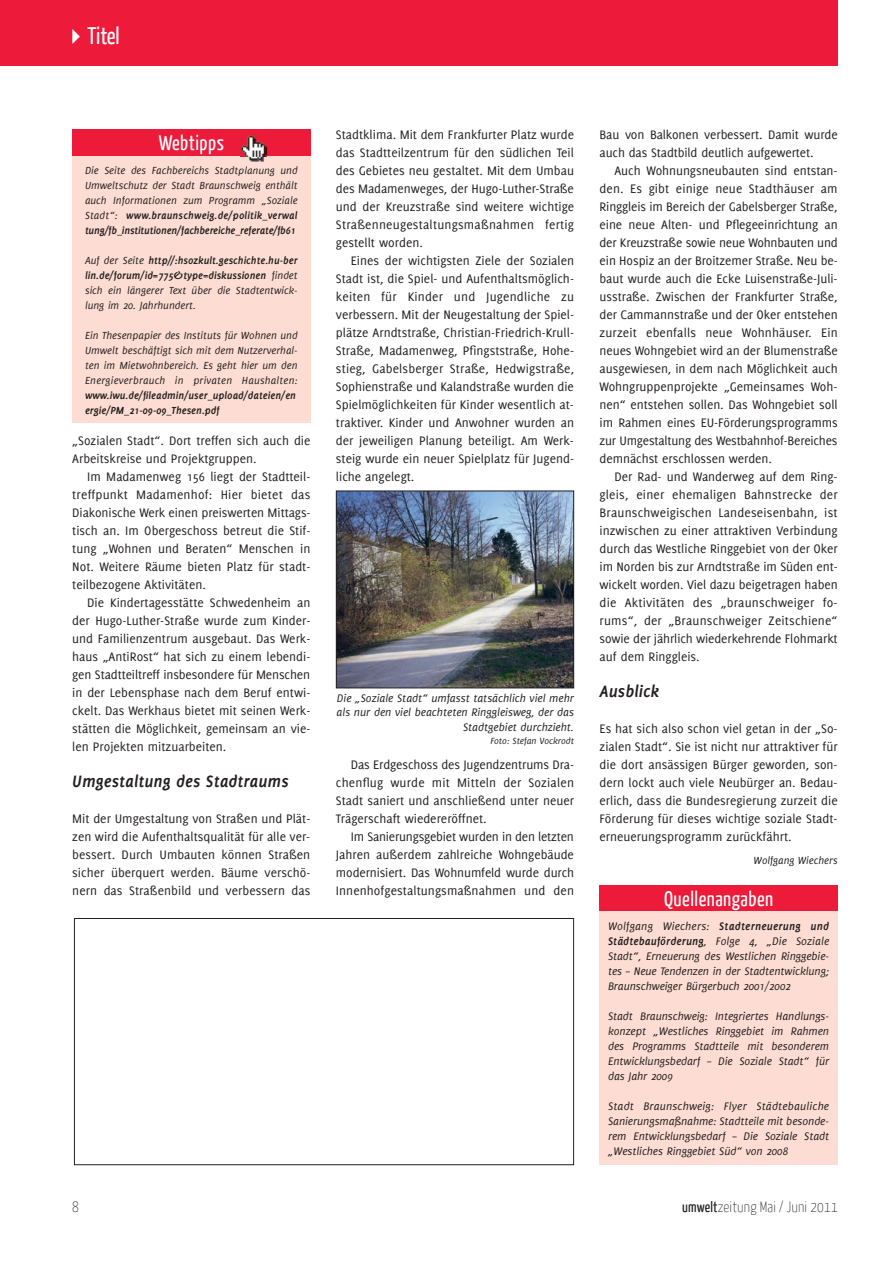
<style>
.page{position:relative;width:893px;height:1263px;background:#fff}
.page>*{position:absolute;margin:0;border:0;box-sizing:border-box;transform-origin:0 0}
.t1{font:24px "Yanone Kaffeesatz";letter-spacing:-.01em;color:#fff}
.t2{font:21px "Yanone Kaffeesatz";letter-spacing:.025em;color:#fff}
.t3{font:italic 700 18px "Delicious";color:#231f20}
.t4{font:100 15px "Yanone Kaffeesatz";letter-spacing:.015em;color:#231f20}
.t5{font:13.5px/18px "Delicious";color:#231f20;text-align:justify}
.t6{font:italic 12px/15px "Delicious";letter-spacing:-.005em;color:#231f20;text-align:justify}
.t7{font:italic 11.25px/15px "Delicious";color:#231f20;text-align:justify}
.t8{font:italic 700 11.25px/15px "Delicious";color:#231f20}
.t9{font:italic 9.75px "Delicious";color:#231f20}
.s1{font-weight:700}
.s2{font-weight:400}
</style>
<div class="page">
<div style="left:0;top:0;width:838px;height:65px;background:#ed1a3a"></div>
<div style="left:72px;top:155px;width:238px;height:268px;background:#fdddd3"></div>
<div style="left:72px;top:130px;width:238px;height:26px;background:#ed1a3a"></div>
<img style="left:240px;top:134px;width:28px;height:23px">
<img style="left:237px;top:166px;width:36px;height:4px">
<img style="left:241px;top:135px;width:25px;height:27px">
<div style="left:600px;top:910px;width:238px;height:255px;background:#fdddd3"></div>
<div style="left:600px;top:886px;width:238px;height:25px;background:#ed1a3a"></div>
<div style="left:74px;top:918px;width:500px;height:247px;border:1px solid #231f20"></div>
<img style="left:338px;top:493px;width:234px;height:193px">
<div style="left:336px;top:491px;width:238px;height:197px;border:1px solid #231f20"></div>
<h1 class="t1" style="left:64px;top:26px;width:58px">✔Titel</h1>
<h2 class="t2" style="left:159px;top:135px;width:67px">Webtipps</h2>
<p class="t7" style="left:85px;top:164px;width:214px">Die Seite des Fachbereichs Stadtplanung und Umweltschutz der Stadt Braunschweig enthält auch Informationen zum Programm „Soziale Stadt“: <span class="s1">www.braunschweig.de/politik_verwal tung/fb_institutionen/fachbereiche_referate/fb61</span></p>
<p class="t7" style="left:85px;top:254px;width:214px">Auf der Seite <span class="s1">http//:hsozkult.geschichte.hu-ber lin.de/forum/id=775&amp;type=diskussionen</span> findet sich ein längerer Text über die Stadtentwick&shy;lung im 20. Jahrhundert.</p>
<p class="t7" style="left:85px;top:329px;width:214px">Ein Thesenpapier des Instituts für Wohnen und Umwelt beschäftigt sich mit dem Nutzerverhal&shy;ten im Mietwohnbereich. Es geht hier um den Energieverbrauch in privaten Haushalten:</p>
<p class="t8" style="left:85px;top:389px;width:213px">www.iwu.de/fileadmin/user_upload/dateien/en ergie/PM_21-09-09_Thesen.pdf</p>
<p class="t5" style="left:72px;top:433px;width:240px">„Sozialen Stadt“. Dort treffen sich auch die<br>Arbeitskreise und Projektgruppen.</p>
<p class="t5" style="left:72px;top:469px;width:240px;text-indent:15px">Im Madamenweg 156 liegt der Stadtteil&shy;treffpunkt Madamenhof: Hier bietet das Diakonische Werk einen preiswerten Mittags&shy;tisch an. Im Obergeschoss betreut die Stif&shy;tung „Wohnen und Beraten“ Menschen in Not. Weitere Räume bieten Platz für stadt&shy;teilbezogene Aktivitäten.</p>
<p class="t5" style="left:72px;top:595px;width:240px;text-indent:15px">Die Kindertagesstätte Schwedenheim an der Hugo-Luther-Straße wurde zum Kinder&shy;und Familienzentrum ausgebaut. Das Werk&shy;haus „AntiRost“ hat sich zu einem lebendi&shy;gen Stadtteiltreff insbesondere für Menschen in der Lebensphase nach dem Beruf entwi&shy;ckelt. Das Werkhaus bietet mit seinen Werk&shy;stätten die Möglichkeit, gemeinsam an vie&shy;len Projekten mitzuarbeiten.</p>
<h3 class="t3" style="left:72px;top:774px;width:218px">Umgestaltung des Stadtraums</h3>
<p class="t5" style="left:72px;top:811px;width:240px">Mit der Umgestaltung von Straßen und Plät&shy;zen wird die Aufenthaltsqualität für alle ver&shy;bessert. Durch Umbauten können Straßen sicher überquert werden. Bäume verschö&shy;nern das Straßenbild und verbessern das</p>
<p class="t5" style="left:336px;top:127px;width:240px">Stadtklima. Mit dem Frankfurter Platz wurde das Stadtteilzentrum für den südlichen Teil des Gebietes neu gestaltet. Mit dem Umbau des Madamenweges, der Hugo-Luther-Straße und der Kreuzstraße sind weitere wichtige Straßenneugestaltungsmaßnahmen fertig gestellt worden.</p>
<p class="t5" style="left:336px;top:253px;width:240px;text-indent:15px">Eines der wichtigsten Ziele der Sozialen Stadt ist, die Spiel- und Aufenthaltsmöglich&shy;keiten für Kinder und Jugendliche zu verbessern. Mit der Neugestaltung der Spiel&shy;plätze Arndtstraße, Christian-Friedrich-Krull-Straße, Madamenweg, Pfingststraße, Hohe&shy;stieg, Gabelsberger Straße, Hedwigstraße, Sophienstraße und Kalandstraße wurden die Spielmöglichkeiten für Kinder wesentlich at&shy;traktiver. Kinder und Anwohner wurden an der jeweiligen Planung beteiligt. Am Werk&shy;steig wurde ein neuer Spielplatz für Jugend&shy;liche angelegt.</p>
<p class="t6" style="left:337px;top:692px;width:239px;line-height:14.4px;text-align:right">Die „Soziale Stadt“ umfasst tatsächlich viel mehr als nur den viel beachteten Ringgleisweg, der das<br>Stadtgebiet durchzieht.</p>
<p class="t9" style="left:490px;top:737px;width:85px">Foto: Stefan Vockrodt</p>
<p class="t5" style="left:336px;top:757px;width:240px;text-indent:15px">Das Erdgeschoss des Jugendzentrums Dra&shy;chenflug wurde mit Mitteln der Sozialen Stadt saniert und anschließend unter neuer Trägerschaft wiedereröffnet.</p>
<p class="t5" style="left:336px;top:829px;width:240px;text-indent:15px">Im Sanierungsgebiet wurden in den letzten Jahren außerdem zahlreiche Wohngebäude modernisiert. Das Wohnumfeld wurde durch Innenhofgestaltungsmaßnahmen und den</p>
<p class="t5" style="left:600px;top:127px;width:240px">Bau von Balkonen verbessert. Damit wurde auch das Stadtbild deutlich aufgewertet.</p>
<p class="t5" style="left:600px;top:163px;width:240px;text-indent:15px">Auch Wohnungsneubauten sind entstan&shy;den. Es gibt einige neue Stadthäuser am Ringgleis im Bereich der Gabelsberger Straße, eine neue Alten- und Pflegeeinrichtung an der Kreuzstraße sowie neue Wohnbauten und ein Hospiz an der Broitzemer Straße. Neu be&shy;baut wurde auch die Ecke Luisenstraße-Juli&shy;usstraße. Zwischen der Frankfurter Straße, der Cammannstraße und der Oker entstehen zurzeit ebenfalls neue Wohnhäuser. Ein neues Wohngebiet wird an der Blumenstraße ausgewiesen, in dem nach Möglichkeit auch Wohngruppenprojekte „Gemeinsames Woh&shy;nen“ entstehen sollen. Das Wohngebiet soll im Rahmen eines EU-Förderungsprogramms zur Umgestaltung des Westbahnhof-Bereiches demnächst erschlossen werden.</p>
<p class="t5" style="left:600px;top:468px;width:240px;text-indent:15px">Der Rad- und Wanderweg auf dem Ring&shy;gleis, einer ehemaligen Bahnstrecke der Braunschweigischen Landeseisenbahn, ist inzwischen zu einer attraktiven Verbindung durch das Westliche Ringgebiet von der Oker im Norden bis zur Arndtstraße im Süden ent&shy;wickelt worden. Viel dazu beigetragen haben die Aktivitäten des „braunschweiger fo&shy;rums“, der „Braunschweiger Zeitschiene“ sowie der jährlich wiederkehrende Flohmarkt auf dem Ringgleis.</p>
<h3 class="t3" style="left:600px;top:684px;width:61px">Ausblick</h3>
<p class="t5" style="left:600px;top:721px;width:240px">Es hat sich also schon viel getan in der „So&shy;zialen Stadt“. Sie ist nicht nur attraktiver für die dort ansässigen Bürger geworden, son&shy;dern lockt auch viele Neubürger an. Bedau&shy;erlich, dass die Bundesregierung zurzeit die Förderung für dieses wichtige soziale Stadt&shy;erneuerungsprogramm zurückfährt.</p>
<p class="t7" style="left:754px;top:853px;width:86px">Wolfgang Wiechers</p>
<h2 class="t2" style="left:664px;top:891px;width:111px">Quellenangaben</h2>
<p class="t6" style="left:608px;top:920px;width:223px">Wolfgang Wiechers: <span class="s1">Stadterneuerung und Städtebauförderung</span>, Folge 4, „Die Soziale Stadt“, Erneuerung des Westlichen Ringgebie&shy;tes – Neue Tendenzen in der Stadtentwicklung; Braunschweiger Bürgerbuch 2001/2002</p>
<p class="t6" style="left:608px;top:1010px;width:223px">Stadt Braunschweig: Integriertes Handlungs&shy;konzept „Westliches Ringgebiet im Rahmen des Programms Stadtteile mit besonderem Entwicklungsbedarf – Die Soziale Stadt“ für das Jahr 2009</p>
<p class="t6" style="left:608px;top:1100px;width:223px">Stadt Braunschweig: Flyer Städtebauliche Sanierungsmaßnahme: Stadtteile mit besonde&shy;rem Entwicklungsbedarf – Die Soziale Stadt „Westliches Ringgebiet Süd“ von 2008</p>
<p class="t4" style="left:72px;top:1198px;width:8px">8</p>
<p class="t4" style="left:682px;top:1198px;width:157px"><span class="s2">umwelt</span>zeitung Mai / Juni 2011</p>
</div>
